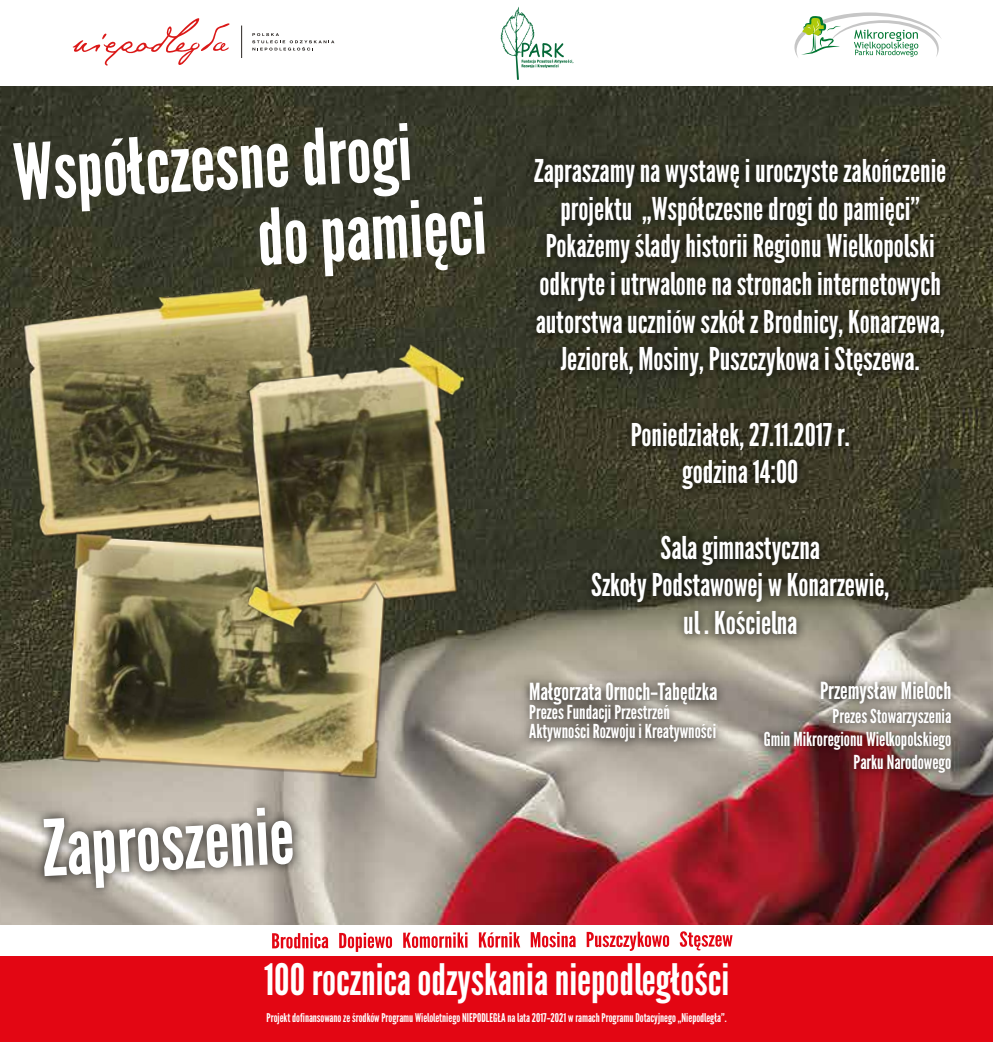
<style>
.page{position:relative;width:993px;height:1042px;background:#fff}
.page>*{position:absolute;margin:0;border:0;box-sizing:border-box;transform-origin:0 0}
.t1{font:77.52px/77.5px "Warsaw Gothic";color:#fff}
.t2{font:43.23px "Warsaw Gothic";color:#fff}
.t3{font:31.32px/37.6px "Warsaw Gothic";color:#fff;text-align:center}
.t4{font:23.45px "Warsaw Gothic";color:#fff}
.t5{font:19.25px/23.1px "Warsaw Gothic";color:#fff}
.t6{font:12.08px "Warsaw Gothic";color:#fff}
</style>
<div class="page">
<img style="left:0;top:86px;width:992px;height:839px">
<img style="left:514px;top:102px;width:451px;height:658px">
<img style="left:711px;top:664px;width:258px;height:125px">
<svg style="left:794px;top:12px;width:147px;height:46px"></svg>
<div style="left:0;top:956px;width:992px;height:86px;background:#e30613"></div>
<svg style="left:272px;top:933px;width:56px;height:16px"></svg>
<svg style="left:339px;top:933px;width:53px;height:19px"></svg>
<svg style="left:403px;top:932px;width:64px;height:16px"></svg>
<svg style="left:478px;top:932px;width:42px;height:15px"></svg>
<svg style="left:530px;top:932px;width:45px;height:16px"></svg>
<svg style="left:586px;top:931px;width:83px;height:20px"></svg>
<svg style="left:679px;top:931px;width:53px;height:19px"></svg>
<svg style="left:73px;top:18px;width:156px;height:48px"></svg>
<svg style="left:252px;top:33px;width:82px;height:18px"></svg>
<hr style="left:241px;top:26px;width:1px;height:32px;background:#2a2522">
<img style="left:25px;top:781px;width:290px;height:129px">
<img style="left:18px;top:281px;width:339px;height:263px">
<img style="left:48px;top:523px;width:353px;height:263px">
<img style="left:225px;top:338px;width:260px;height:294px">
<svg style="left:500px;top:7px;width:73px;height:73px"></svg>
<h1 class="t1" style="left:251px;top:122px;width:231px;text-indent:-240px;rotate:-3deg">Współczesne drogi<br>do pamięci</h1>
<h1 class="t1" style="left:40px;top:810px;width:253px;rotate:-3deg">Zaproszenie</h1>
<p class="t3" style="left:534px;top:152px;width:413px">Zapraszamy na wystawę i uroczyste zakończenie projektu „Współczesne drogi do pamięci” Pokażemy ślady historii Regionu Wielkopolski odkryte i utrwalone na stronach internetowych autorstwa uczniów szkół z Brodnicy, Konarzewa, Jeziorek, Mosiny, Puszczykowa i Stęszewa.</p>
<p class="t3" style="left:630px;top:416px;width:220px">Poniedziałek, 27.11.2017 r. godzina 14:00</p>
<p class="t3" style="left:591px;top:529px;width:299px">Sala gimnastyczna<br>Szkoły Podstawowej w Konarzewie, ul . Kościelna</p>
<p class="t4" style="left:529px;top:677px;width:189px">Małgorzata Ornoch-Tabędzka</p>
<p class="t5" style="left:529px;top:703px;width:188px;line-height:19.2px">Prezes Fundacji Przestrzeń<br>Aktywności Rozwoju i Kreatywności</p>
<p class="t4" style="left:819px;top:677px;width:133px">Przemysław Mieloch</p>
<p class="t5" style="left:763px;top:704px;width:189px;text-align:right">Prezes Stowarzyszenia<br>Gmin Mikroregionu Wielkopolskiego<br>Parku Narodowego</p>
<h2 class="t2" style="left:264px;top:954px;width:466px">100 rocznica odzyskania niepodległości</h2>
<p class="t6" style="left:266px;top:1010px;width:461px">Projekt dofinansowano ze środków Programu Wieloletniego NIEPODLEGŁA na lata 2017-2021 w ramach Programu Dotacyjnego „Niepodległa”.</p>
</div>
